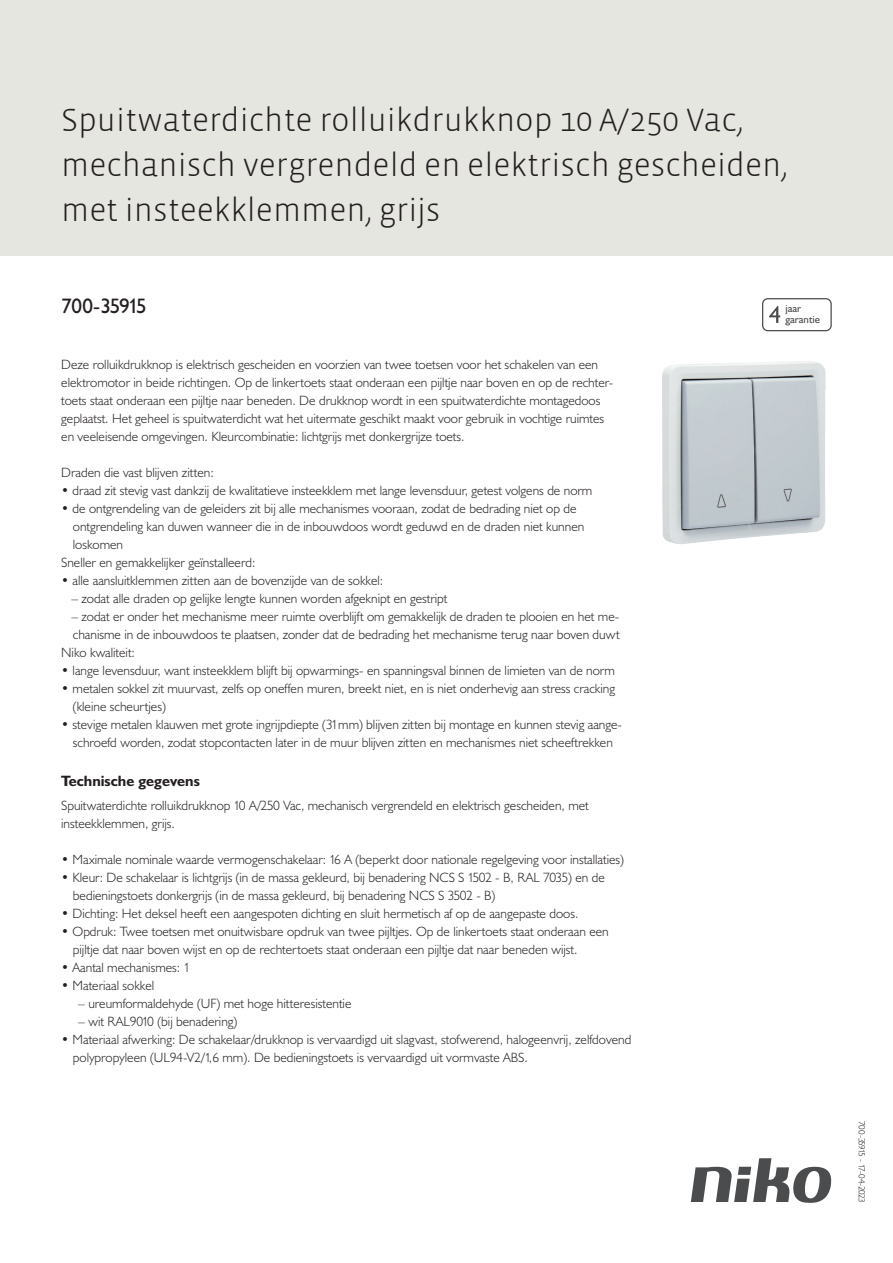
<style>
.page{position:relative;width:893px;height:1263px;background:#fff}
.page>*{position:absolute;margin:0;border:0;box-sizing:border-box;transform-origin:0 0}
.Title_datasheets{font:300 33px/45px "Vista Sans";color:#231f20}
.Article_number{font:21px "Humanist 521 BT";letter-spacing:-.055em;color:#231f20}
.Titles_parts{font:700 15px "Humanist 521 BT";color:#231f20}
.USP_Bullets{font:300 13.5px/18px "Humanist 521 BT";color:#231f20}
.Platte_tekst_CAB{font:300 13.5px/18px "Humanist 521 BT";color:#231f20}
.USP_Bullets_level_2{font:300 13.5px "Humanist 521 BT";color:#231f20}
.t1{font:10.8px/10.8px "Humanist 521 BT";color:#4b4c4d}
.Revision{font:300 9px "Humanist 521 BT";letter-spacing:-.05em;color:#231f20}
</style>
<div class="page">
<svg style="left:691px;top:1158px;width:141px;height:45px"></svg>
<div style="left:0;top:0;width:893px;height:255px;background:#e6e6e0"></div>
<svg style="left:762px;top:298px;width:70px;height:33px"></svg>
<img style="left:662px;top:361px;width:164px;height:183px">
<p class="Title_datasheets" style="left:61px;top:98px;width:728px">Spuitwaterdichte rolluikdrukknop 10 A/250 Vac, mechanisch vergrendeld en elektrisch gescheiden, met insteekklemmen, grijs</p>
<p class="Article_number" style="left:61px;top:293px;width:87px">700-35915</p>
<p class="t1" style="left:785px;top:303px;width:36px">jaar garantie</p>
<p class="Platte_tekst_CAB" style="left:61px;top:355px;width:554px">Deze rolluikdrukknop is elektrisch gescheiden en voorzien van twee toetsen voor het schakelen van een elektromotor in beide richtingen. Op de linkertoets staat onderaan een pijltje naar boven en op de rechter&shy;toets staat onderaan een pijltje naar beneden. De drukknop wordt in een spuitwaterdichte montagedoos geplaatst. Het geheel is spuitwaterdicht wat het uitermate geschikt maakt voor gebruik in vochtige ruimtes en veeleisende omgevingen. Kleurcombinatie: lichtgrijs met donkergrijze toets.</p>
<p class="USP_Bullets" style="left:61px;top:463px;width:154px">Draden die vast blijven zitten:</p>
<p class="USP_Bullets" style="left:61px;top:481px;width:533px">• draad zit stevig vast dankzij de kwalitatieve insteekklem met lange levensduur, getest volgens de norm</p>
<p class="USP_Bullets" style="left:73px;top:499px;width:513px;text-indent:-12px">• de ontgrendeling van de geleiders zit bij alle mechanismes vooraan, zodat de bedrading niet op de ontgrendeling kan duwen wanneer die in de inbouwdoos wordt geduwd en de draden niet kunnen loskomen</p>
<p class="USP_Bullets" style="left:61px;top:553px;width:196px">Sneller en gemakkelijker geïnstalleerd:</p>
<p class="USP_Bullets" style="left:61px;top:571px;width:324px">• alle aansluitklemmen zitten aan de bovenzijde van de sokkel:</p>
<p class="USP_Bullets" style="left:71px;top:589px;width:378px">– zodat alle draden op gelijke lengte kunnen worden afgeknipt en gestript</p>
<p class="USP_Bullets" style="left:71px;top:607px;width:550px">– zodat er onder het mechanisme meer ruimte overblijft om gemakkelijk de draden te plooien en het me&shy;chanisme in de inbouwdoos te plaatsen, zonder dat de bedrading het mechanisme terug naar boven duwt</p>
<p class="USP_Bullets" style="left:61px;top:643px;width:75px">Niko kwaliteit:</p>
<p class="USP_Bullets" style="left:61px;top:661px;width:555px">• lange levensduur, want insteekklem blijft bij opwarmings- en spanningsval binnen de limieten van de norm</p>
<p class="USP_Bullets" style="left:73px;top:679px;width:544px;text-indent:-12px">• metalen sokkel zit muurvast, zelfs op oneffen muren, breekt niet, en is niet onderhevig aan stress cracking (kleine scheurtjes)</p>
<p class="USP_Bullets" style="left:61px;top:715px;width:562px;text-align:center">• stevige metalen klauwen met grote ingrijpdiepte (31mm) blijven zitten bij montage en kunnen stevig aange&shy;schroefd worden, zodat stopcontacten later in de muur blijven zitten en mechanismes niet scheeftrekken</p>
<p class="Titles_parts" style="left:61px;top:771px;width:140px">Technische gegevens</p>
<p class="Platte_tekst_CAB" style="left:61px;top:796px;width:529px">Spuitwaterdichte rolluikdrukknop 10 A/250 Vac, mechanisch vergrendeld en elektrisch gescheiden, met insteekklemmen, grijs.</p>
<p class="USP_Bullets" style="left:61px;top:850px;width:564px">• Maximale nominale waarde vermogenschakelaar: 16 A (beperkt door nationale regelgeving voor installaties)</p>
<p class="USP_Bullets" style="left:73px;top:868px;width:533px;text-indent:-12px">• Kleur: De schakelaar is lichtgrijs (in de massa gekleurd, bij benadering NCS S 1502 - B, RAL 7035) en de bedieningstoets donkergrijs (in de massa gekleurd, bij benadering NCS S 3502 - B)</p>
<p class="USP_Bullets" style="left:61px;top:904px;width:519px">• Dichting: Het deksel heeft een aangespoten dichting en sluit hermetisch af op de aangepaste doos.</p>
<p class="USP_Bullets" style="left:73px;top:922px;width:537px;text-indent:-12px">• Opdruk: Twee toetsen met onuitwisbare opdruk van twee pijltjes. Op de linkertoets staat onderaan een pijltje dat naar boven wijst en op de rechtertoets staat onderaan een pijltje dat naar beneden wijst.</p>
<p class="USP_Bullets" style="left:61px;top:958px;width:131px">• Aantal mechanismes: 1</p>
<p class="USP_Bullets" style="left:61px;top:976px;width:95px">• Materiaal sokkel</p>
<p class="USP_Bullets_level_2" style="left:78px;top:995px;width:275px">– ureumformaldehyde (UF) met hoge hitteresistentie</p>
<p class="USP_Bullets_level_2" style="left:78px;top:1013px;width:161px">– wit RAL9010 (bij benadering)</p>
<p class="USP_Bullets" style="left:73px;top:1030px;width:560px;text-indent:-12px">• Materiaal afwerking: De schakelaar/drukknop is vervaardigd uit slagvast, stofwerend, halogeenvrij, zelfdovend polypropyleen (UL94-V2/1,6 mm). De bedieningstoets is vervaardigd uit vormvaste ABS.</p>
<p class="Revision" style="left:868px;top:1121px;width:83px;rotate:90deg">700-35915 - 17-04-2023</p>
</div>
